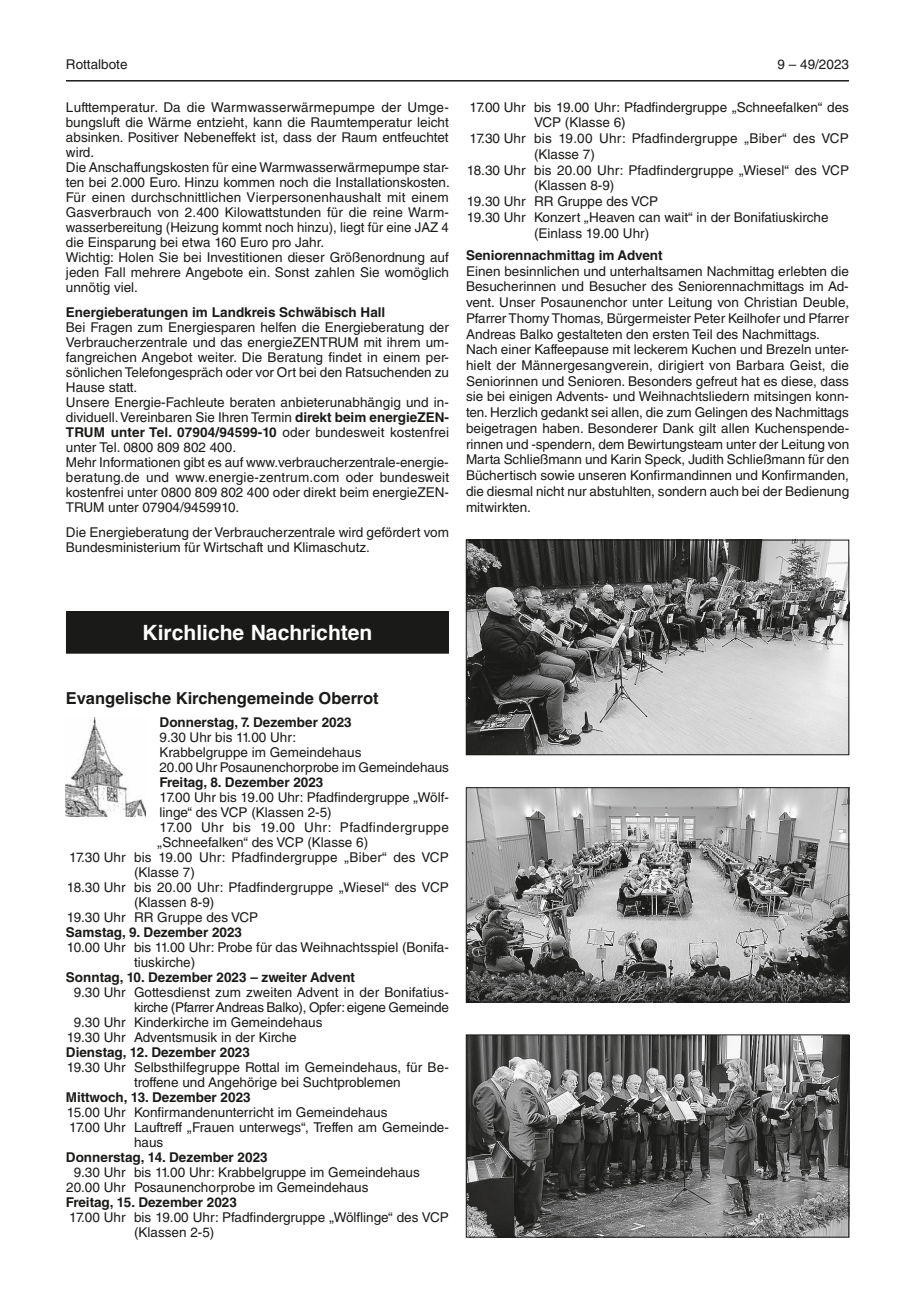
<style>
.page{position:relative;width:915px;height:1297px;background:#fff}
.page>*{position:absolute;margin:0;border:0;box-sizing:border-box;transform-origin:0 0}
.t1{font:700 21px "Helvetica";color:#fff}
.t2{font:700 16.5px "Helvetica LT Std";color:#1a1a18}
.t3{font:13.5px/15px "Helvetica LT Std";color:#1a1a18}
.t4{font:700 13.5px "Helvetica LT Std";color:#1a1a18}
.t5{font:13.5px "Helvetica LT Std";letter-spacing:-.02em;color:#1a1a18}
.t6{font:13.5px "Helvetica LT Std";letter-spacing:.03em;color:#1a1a18}
.s1{font-weight:700}
</style>
<div class="page">
<hr style="left:66px;top:80px;width:782px;height:2px;background:#1a1a18">
<div style="left:67px;top:612px;width:381px;height:41px;background:#1a1a18"></div>
<div style="left:66px;top:611px;width:383px;height:43px;border:2px solid #1a1a18"></div>
<img style="left:66px;top:717px;width:80px;height:100px">
<img style="left:468px;top:542px;width:378px;height:211px">
<div style="left:466px;top:540px;width:382px;height:215px;border:1px solid #1a1a18"></div>
<img style="left:468px;top:789px;width:378px;height:211px">
<div style="left:466px;top:787px;width:382px;height:215px;border:1px solid #1a1a18"></div>
<img style="left:468px;top:1037px;width:378px;height:198px">
<div style="left:466px;top:1035px;width:382px;height:202px;border:1px solid #1a1a18"></div>
<p class="t3" style="left:66px;top:57px;width:63px">Rottalbote</p>
<p class="t3" style="left:777px;top:57px;width:73px">9 – 49/2023</p>
<p class="t3" style="left:66px;top:99px;width:385px">Lufttemperatur. Da die Warmwasserwärmepumpe der Umge&shy;bungsluft die Wärme entzieht, kann die Raumtemperatur leicht absinken. Positiver Nebeneffekt ist, dass der Raum entfeuchtet wird.<br>Die Anschaffungskosten für eine Warmwasserwärmepumpe star&shy;ten bei 2.000 Euro. Hinzu kommen noch die Installationskosten.<br>Für einen durchschnittlichen Vierpersonenhaushalt mit einem Gasverbrauch von 2.400 Kilowattstunden für die reine Warm&shy;wasserbereitung (Heizung kommt noch hinzu), liegt für eine JAZ 4 die Einsparung bei etwa 160 Euro pro Jahr.<br>Wichtig: Holen Sie bei Investitionen dieser Größenordnung auf jeden Fall mehrere Angebote ein. Sonst zahlen Sie womöglich unnötig viel.</p>
<p class="t4" style="left:66px;top:304px;width:321px">Energieberatungen im Landkreis Schwäbisch Hall</p>
<p class="t3" style="left:66px;top:320px;width:384px">Bei Fragen zum Energiesparen helfen die Energieberatung der Verbraucherzentrale und das energieZENTRUM mit ihrem um&shy;fangreichen Angebot weiter. Die Beratung findet in einem per&shy;sönlichen Telefongespräch oder vor Ort bei den Ratsuchenden zu Hause statt.<br>Unsere Energie-Fachleute beraten anbieterunabhängig und in&shy;dividuell. Vereinbaren Sie Ihren Termin <span class="s1">direkt beim energieZEN-TRUM unter Tel. 07904/94599-10</span> oder bundesweit kostenfrei unter Tel. 0800 809 802 400.<br>Mehr Informationen gibt es auf www.verbraucherzentrale-energie&shy;beratung.de und www.energie-zentrum.com oder bundesweit kostenfrei unter 0800 809 802 400 oder direkt beim energieZEN-TRUM unter 07904/9459910.</p>
<p class="t3" style="left:66px;top:525px;width:384px">Die Energieberatung der Verbraucherzentrale wird gefördert vom<br>Bundesministerium für Wirtschaft und Klimaschutz.</p>
<p class="t3" style="left:469px;top:99px;width:381px">17.00 Uhr bis 19.00 Uhr: Pfadfindergruppe „Schneefalken“ des</p>
<p class="t3" style="left:534px;top:115px;width:93px">VCP (Klasse 6)</p>
<p class="t3" style="left:469px;top:131px;width:381px">17.30 Uhr bis 19.00 Uhr: Pfadfindergruppe „Biber“ des VCP</p>
<p class="t3" style="left:534px;top:147px;width:62px">(Klasse 7)</p>
<p class="t3" style="left:466px;top:162px;width:383px">18.30 Uhr bis 20.00 Uhr: Pfadfindergruppe „Wiesel“ des VCP</p>
<p class="t3" style="left:534px;top:178px;width:82px">(Klassen 8-9)</p>
<p class="t3" style="left:466px;top:194px;width:193px">19.30 Uhr RR Gruppe des VCP</p>
<p class="t3" style="left:466px;top:210px;width:363px">19.30 Uhr Konzert „Heaven can wait“ in der Bonifatiuskirche</p>
<p class="t3" style="left:534px;top:225px;width:116px">(Einlass 19.00 Uhr)</p>
<p class="t4" style="left:466px;top:247px;width:198px">Seniorennachmittag im Advent</p>
<p class="t3" style="left:466px;top:263px;width:384px;line-height:15.8px">Einen besinnlichen und unterhaltsamen Nachmittag erlebten die Besucherinnen und Besucher des Seniorennachmittags im Ad&shy;vent. Unser Posaunenchor unter Leitung von Christian Deuble, Pfarrer Thomy Thomas, Bürgermeister Peter Keilhofer und Pfarrer Andreas Balko gestalteten den ersten Teil des Nachmittags.<br>Nach einer Kaffeepause mit leckerem Kuchen und Brezeln unter&shy;hielt der Männergesangverein, dirigiert von Barbara Geist, die Seniorinnen und Senioren. Besonders gefreut hat es diese, dass sie bei einigen Advents- und Weihnachtsliedern mitsingen konn&shy;ten. Herzlich gedankt sei allen, die zum Gelingen des Nachmittags beigetragen haben. Besonderer Dank gilt allen Kuchenspende&shy;rinnen und -spendern, dem Bewirtungsteam unter der Leitung von Marta Schließmann und Karin Speck, Judith Schließmann für den Büchertisch sowie unseren Konfirmandinnen und Konfirmanden, die diesmal nicht nur abstuhlten, sondern auch bei der Bedienung mitwirkten.</p>
<h1 class="t1" style="left:142px;top:616px;width:231px">Kirchliche Nachrichten</h1>
<p class="t2" style="left:66px;top:688px;width:314px">Evangelische Kirchengemeinde Oberrot</p>
<p class="t4" style="left:159px;top:714px;width:193px">Donnerstag, 7. Dezember 2023</p>
<p class="t3" style="left:159px;top:730px;width:291px">9.30 Uhr bis 11.00 Uhr:<br>Krabbelgruppe im Gemeindehaus<br>20.00 Uhr Posaunenchorprobe im Gemeindehaus</p>
<p class="t4" style="left:159px;top:774px;width:165px">Freitag, 8. Dezember 2023</p>
<p class="t3" style="left:159px;top:790px;width:291px">17.00 Uhr bis 19.00 Uhr: Pfadfindergruppe „Wölf-</p>
<p class="t3" style="left:159px;top:805px;width:173px">linge“ des VCP (Klassen 2-5)</p>
<p class="t6" style="left:159px;top:820px;width:291px">17.00 Uhr bis 19.00 Uhr: Pfadfindergruppe</p>
<p class="t3" style="left:157px;top:835px;width:212px">„Schneefalken“ des VCP (Klasse 6)</p>
<p class="t3" style="left:69px;top:850px;width:381px">17.30 Uhr bis 19.00 Uhr: Pfadfindergruppe „Biber“ des VCP</p>
<p class="t3" style="left:134px;top:865px;width:62px">(Klasse 7)</p>
<p class="t3" style="left:67px;top:880px;width:383px">18.30 Uhr bis 20.00 Uhr: Pfadfindergruppe „Wiesel“ des VCP</p>
<p class="t3" style="left:134px;top:895px;width:82px">(Klassen 8-9)</p>
<p class="t3" style="left:67px;top:910px;width:193px">19.30 Uhr RR Gruppe des VCP</p>
<p class="t4" style="left:66px;top:924px;width:177px">Samstag, 9. Dezember 2023</p>
<p class="t3" style="left:134px;top:940px;width:316px;text-indent:-67px">10.00 Uhr bis 11.00 Uhr: Probe für das Weihnachtsspiel (Bonifa&shy;tiuskirche)</p>
<p class="t4" style="left:66px;top:969px;width:290px">Sonntag, 10. Dezember 2023 – zweiter Advent</p>
<p class="t3" style="left:74px;top:985px;width:376px">9.30 Uhr Gottesdienst zum zweiten Advent in der Bonifatius-</p>
<p class="t5" style="left:134px;top:1000px;width:316px">kirche (Pfarrer Andreas Balko), Opfer: eigene Gemeinde</p>
<p class="t3" style="left:74px;top:1015px;width:250px">9.30 Uhr Kinderkirche im Gemeindehaus</p>
<p class="t3" style="left:67px;top:1030px;width:231px">19.30 Uhr Adventsmusik in der Kirche</p>
<p class="t4" style="left:66px;top:1044px;width:185px">Dienstag, 12. Dezember 2023</p>
<p class="t3" style="left:134px;top:1060px;width:316px;text-indent:-67px">19.30 Uhr Selbsthilfegruppe Rottal im Gemeindehaus, für Be&shy;troffene und Angehörige bei Suchtproblemen</p>
<p class="t4" style="left:66px;top:1089px;width:186px">Mittwoch, 13. Dezember 2023</p>
<p class="t3" style="left:67px;top:1105px;width:322px">15.00 Uhr Konfirmandenunterricht im Gemeindehaus</p>
<p class="t3" style="left:69px;top:1120px;width:381px">17.00 Uhr Lauftreff „Frauen unterwegs“, Treffen am Gemeinde-</p>
<p class="t3" style="left:134px;top:1135px;width:31px">haus</p>
<p class="t4" style="left:66px;top:1149px;width:203px">Donnerstag, 14. Dezember 2023</p>
<p class="t3" style="left:66px;top:1165px;width:355px;text-indent:8px">9.30 Uhr bis 11.00 Uhr: Krabbelgruppe im Gemeindehaus<br>20.00 Uhr Posaunenchorprobe im Gemeindehaus</p>
<p class="t4" style="left:66px;top:1194px;width:172px">Freitag, 15. Dezember 2023</p>
<p class="t3" style="left:134px;top:1210px;width:316px;text-indent:-65px">17.00 Uhr bis 19.00 Uhr: Pfadfindergruppe „Wölflinge“ des VCP (Klassen 2-5)</p>
</div>
